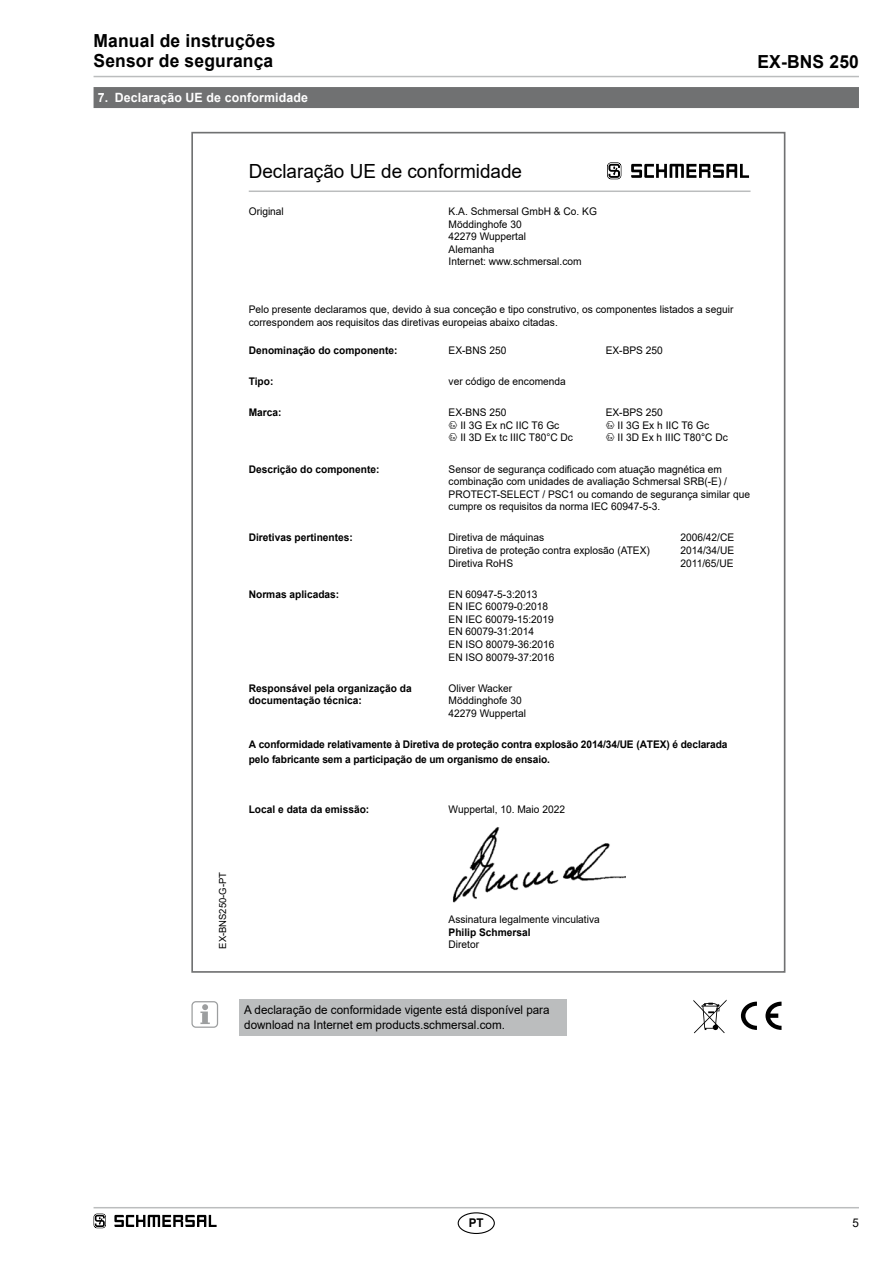
<style>
.page{position:relative;width:893px;height:1263px;background:#fff}
.page>*{position:absolute;margin:0;border:0;box-sizing:border-box;transform-origin:0 0}
.t1{font:19.5px "Arial";color:#000}
.t2{font:700 18px/20.2px "Arial";letter-spacing:.01em;color:#000}
.t3{font:700 12.75px "Arial";letter-spacing:.01em;color:#fff}
.t4{font:12px/15.1px "Arial";color:#000}
.t5{font:700 12px "Arial";color:#000}
.t6{font:10.5px/12.6px "Arial";color:#000}
.t7{font:700 10.5px/12.6px "Arial";color:#000}
.t8{font:9.75px "Arial";color:#000}
</style>
<div class="page">
<hr style="left:94px;top:1207px;width:765px;height:1px;background:#bbbdbe">
<hr style="left:94px;top:76px;width:765px;height:1px;background:#bbbdbe">
<div style="left:458px;top:1212px;width:37px;height:22px;border:1px solid #000;border-radius:50%"></div>
<div style="left:94px;top:87px;width:765px;height:21px;background:#707172"></div>
<img style="left:452px;top:827px;width:174px;height:76px">
<svg style="left:607px;top:162px;width:14px;height:17px"></svg>
<svg style="left:631px;top:164px;width:118px;height:14px"></svg>
<hr style="left:249px;top:190px;width:501px;height:2px;background:#bbbdbe">
<svg style="left:741px;top:1002px;width:16px;height:28px"></svg>
<svg style="left:765px;top:1002px;width:16px;height:28px"></svg>
<div style="left:239px;top:999px;width:328px;height:37px;background:#bbbdbe"></div>
<svg style="left:200px;top:1004px;width:10px;height:20px"></svg>
<div style="left:191px;top:1001px;width:27px;height:27px;border:1px solid #9c9e9f;border-radius:4px"></div>
<svg style="left:693px;top:999px;width:34px;height:34px"></svg>
<svg style="left:94px;top:1213px;width:12px;height:15px"></svg>
<svg style="left:114px;top:1215px;width:103px;height:12px"></svg>
<h2 class="t2" style="left:94px;top:31px;width:183px">Manual de instruções<br>Sensor de segurança</h2>
<p class="t3" style="left:98px;top:89px;width:212px">7. Declaração UE de conformidade</p>
<h2 class="t2" style="left:757px;top:52px;width:103px">EX-BNS 250</h2>
<h1 class="t1" style="left:249px;top:158px;width:275px">Declaração UE de conformidade</h1>
<p class="t6" style="left:249px;top:205px;width:37px">Original</p>
<p class="t6" style="left:449px;top:205px;width:150px">K.A. Schmersal GmbH &amp; Co. KG<br>Möddinghofe 30<br>42279 Wuppertal<br>Alemanha<br>Internet: www.schmersal.com</p>
<p class="t6" style="left:249px;top:303px;width:486px">Pelo presente declaramos que, devido à sua conceção e tipo construtivo, os componentes listados a seguir correspondem aos requisitos das diretivas europeias abaixo citadas.</p>
<p class="t7" style="left:249px;top:344px;width:150px">Denominação do componente:</p>
<p class="t6" style="left:449px;top:344px;width:59px">EX-BNS 250</p>
<p class="t6" style="left:606px;top:344px;width:59px">EX-BPS 250</p>
<p class="t7" style="left:249px;top:375px;width:26px">Tipo:</p>
<p class="t6" style="left:449px;top:375px;width:119px">ver código de encomenda</p>
<p class="t7" style="left:249px;top:406px;width:34px">Marca:</p>
<p class="t6" style="left:460px;top:406px;width:114px;text-indent:-12px">EX-BNS 250<br>II 3G Ex nC IIC T6 Gc<br>II 3D Ex tc IIIC T80°C Dc</p>
<p class="t6" style="left:618px;top:406px;width:112px;text-indent:-12px">EX-BPS 250<br>II 3G Ex h IIC T6 Gc<br>II 3D Ex h IIIC T80°C Dc</p>
<p class="t7" style="left:249px;top:463px;width:132px">Descrição do componente:</p>
<p class="t6" style="left:449px;top:462px;width:303px">Sensor de segurança codificado com atuação magnética em combinação com unidades de avaliação Schmersal SRB(-E) / PROTECT-SELECT / PSC1 ou comando de segurança similar que cumpre os requisitos da norma IEC 60947-5-3.</p>
<p class="t7" style="left:249px;top:531px;width:106px">Diretivas pertinentes:</p>
<p class="t6" style="left:449px;top:531px;width:203px">Diretiva de máquinas<br>Diretiva de proteção contra explosão (ATEX)<br>Diretiva RoHS</p>
<p class="t6" style="left:680px;top:531px;width:55px;text-align:justify">2006/42/CE 2014/34/UE 2011/65/UE</p>
<p class="t7" style="left:249px;top:588px;width:92px">Normas aplicadas:</p>
<p class="t6" style="left:449px;top:587px;width:107px">EN 60947-5-3:2013<br>EN IEC 60079-0:2018<br>EN IEC 60079-15:2019<br>EN 60079-31:2014<br>EN ISO 80079-36:2016<br>EN ISO 80079-37:2016</p>
<p class="t7" style="left:249px;top:682px;width:165px">Responsável pela organização da documentação técnica:</p>
<p class="t6" style="left:449px;top:682px;width:79px">Oliver Wacker<br>Möddinghofe 30<br>42279 Wuppertal</p>
<p class="t7" style="left:249px;top:737px;width:480px;line-height:15.1px">A conformidade relativamente à Diretiva de proteção contra explosão 2014/34/UE (ATEX) é declarada pelo fabricante sem a participação de um organismo de ensaio.</p>
<p class="t7" style="left:249px;top:804px;width:122px">Local e data da emissão:</p>
<p class="t6" style="left:449px;top:803px;width:118px">Wuppertal, 10. Maio 2022</p>
<p class="t8" style="left:216px;top:949px;width:78px;rotate:-90deg">EX-BNS250-G-PT</p>
<p class="t6" style="left:449px;top:913px;width:153px">Assinatura legalmente vinculativa</p>
<p class="t7" style="left:449px;top:926px;width:84px">Philip Schmersal</p>
<p class="t6" style="left:449px;top:938px;width:32px">Diretor</p>
<p class="t4" style="left:244px;top:1002px;width:307px">A declaração de conformidade vigente está disponível para download na Internet em products.schmersal.com.</p>
<p class="t5" style="left:469px;top:1214px;width:16px">PT</p>
<p class="t4" style="left:852px;top:1215px;width:8px">5</p>
</div>
